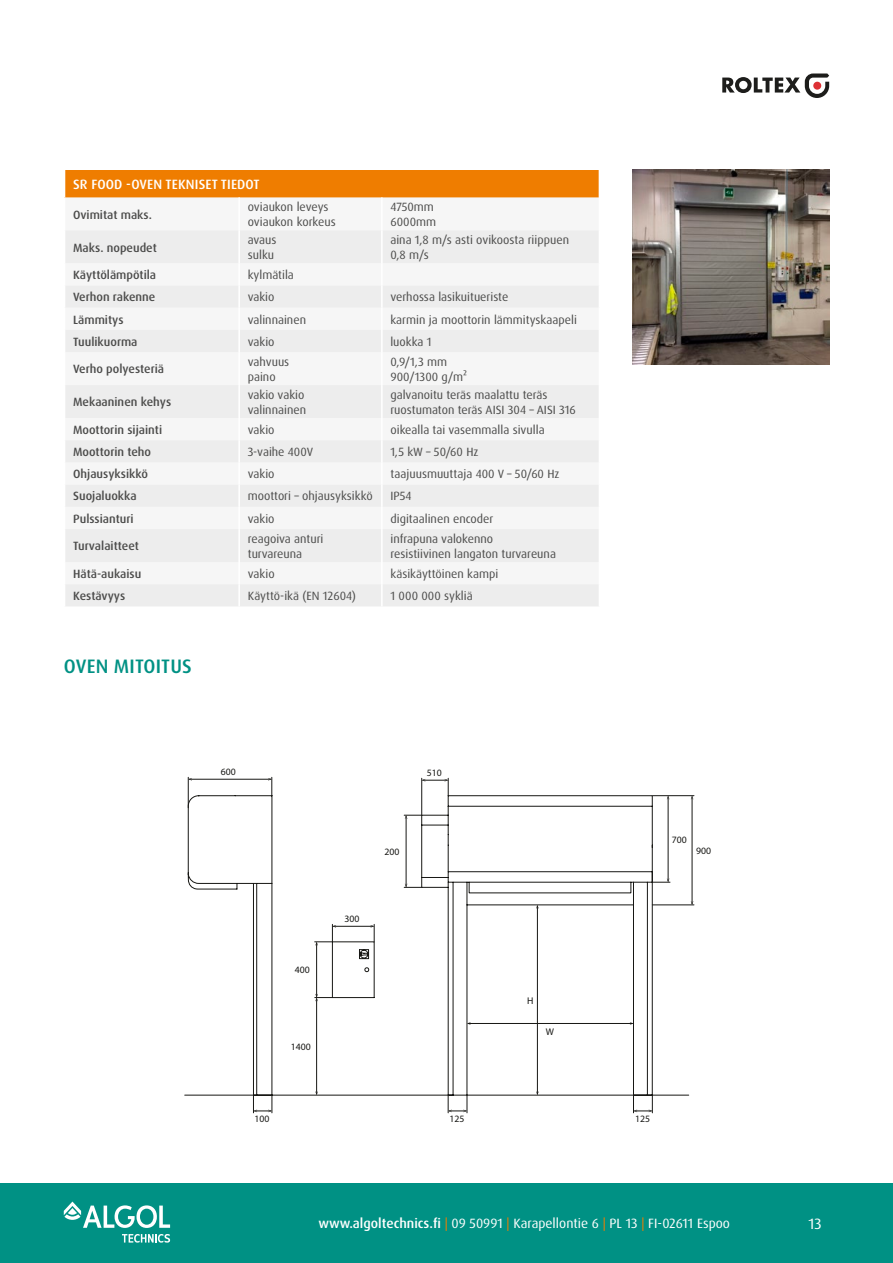
<style>
.page{position:relative;width:893px;height:1263px;background:#fff}
.page>*{position:absolute;margin:0;border:0;box-sizing:border-box;transform-origin:0 0}
.t1{font:500 19.5px "Dax Pro";letter-spacing:.01em;color:#009184}
.t2{font:15px "Dax Pro";color:#fff}
.t3{font:13.5px "Dax Pro";color:#fff}
.t4{font:500 13.5px "Dax Pro";letter-spacing:.01em;color:#fff}
.t5{font:12px/15px "Dax Pro";color:#4b4b4a}
.t6{font:500 12px "Dax Pro";color:#4b4b4a}
.t7{font:9.75px "Maison Neue";color:#171714}
.s1{font-weight:500}
.s2{color:#ef7d00}
</style>
<div class="page">
<div style="left:0;top:1183px;width:893px;height:80px;background:#009184"></div>
<svg style="left:122px;top:1234px;width:48px;height:8px"></svg>
<svg style="left:64px;top:1201px;width:106px;height:27px"></svg>
<svg style="left:722px;top:74px;width:107px;height:24px"></svg>
<div style="left:65px;top:170px;width:534px;height:27px;background:#ef7d00"></div>
<svg style="left:65px;top:230px;width:534px;height:376px;fill:#ededed"></svg>
<hr style="left:238px;top:230px;width:2px;height:33px;background:#fff">
<hr style="left:381px;top:230px;width:2px;height:33px;background:#fff">
<hr style="left:238px;top:263px;width:2px;height:22px;background:#fff">
<hr style="left:381px;top:263px;width:2px;height:22px;background:#fff">
<hr style="left:238px;top:285px;width:2px;height:23px;background:#fff">
<hr style="left:381px;top:285px;width:2px;height:23px;background:#fff">
<hr style="left:238px;top:308px;width:2px;height:22px;background:#fff">
<hr style="left:381px;top:308px;width:2px;height:22px;background:#fff">
<hr style="left:238px;top:330px;width:2px;height:22px;background:#fff">
<hr style="left:381px;top:330px;width:2px;height:22px;background:#fff">
<hr style="left:238px;top:352px;width:2px;height:33px;background:#fff">
<hr style="left:381px;top:352px;width:2px;height:33px;background:#fff">
<hr style="left:238px;top:385px;width:2px;height:33px;background:#fff">
<hr style="left:381px;top:385px;width:2px;height:33px;background:#fff">
<hr style="left:238px;top:418px;width:2px;height:22px;background:#fff">
<hr style="left:381px;top:418px;width:2px;height:22px;background:#fff">
<hr style="left:238px;top:440px;width:2px;height:22px;background:#fff">
<hr style="left:381px;top:440px;width:2px;height:22px;background:#fff">
<hr style="left:238px;top:462px;width:2px;height:23px;background:#fff">
<hr style="left:381px;top:462px;width:2px;height:23px;background:#fff">
<hr style="left:238px;top:485px;width:2px;height:22px;background:#fff">
<hr style="left:381px;top:485px;width:2px;height:22px;background:#fff">
<hr style="left:238px;top:507px;width:2px;height:22px;background:#fff">
<hr style="left:381px;top:507px;width:2px;height:22px;background:#fff">
<hr style="left:238px;top:529px;width:2px;height:33px;background:#fff">
<hr style="left:381px;top:529px;width:2px;height:33px;background:#fff">
<hr style="left:238px;top:562px;width:2px;height:22px;background:#fff">
<hr style="left:381px;top:562px;width:2px;height:22px;background:#fff">
<hr style="left:238px;top:584px;width:2px;height:22px;background:#fff">
<hr style="left:381px;top:584px;width:2px;height:22px;background:#fff">
<svg style="left:253px;top:1095px;width:20px;height:18px"></svg>
<hr style="left:652px;top:795px;width:42px;height:1px;background:#171714">
<hr style="left:652px;top:905px;width:42px;height:1px;background:#171714">
<hr style="left:692px;top:797px;width:1px;height:107px;background:#171714">
<svg style="left:448px;top:1095px;width:20px;height:18px"></svg>
<svg style="left:633px;top:1095px;width:20px;height:18px"></svg>
<svg style="left:184px;top:777px;width:505px;height:318px"></svg>
<img style="left:632px;top:170px;width:197px;height:194px">
<p class="t4" style="left:73px;top:175px;width:188px">SR FOOD -OVEN TEKNISET TIEDOT</p>
<p class="t6" style="left:73px;top:207px;width:80px">Ovimitat maks.</p>
<p class="t5" style="left:248px;top:199px;width:90px">oviaukon leveys oviaukon korkeus</p>
<p class="t5" style="left:390px;top:199px;width:47px">4750mm<br>6000mm</p>
<p class="t6" style="left:73px;top:240px;width:85px">Maks. nopeudet</p>
<p class="t5" style="left:248px;top:232px;width:30px">avaus sulku</p>
<p class="t5" style="left:390px;top:232px;width:180px">aina 1,8 m/s asti ovikoosta riippuen<br>0,8 m/s</p>
<p class="t6" style="left:73px;top:267px;width:85px">Käyttölämpötila</p>
<p class="t5" style="left:248px;top:267px;width:48px">kylmätila</p>
<p class="t6" style="left:73px;top:289px;width:84px">Verhon rakenne</p>
<p class="t5" style="left:248px;top:290px;width:28px">vakio</p>
<p class="t5" style="left:390px;top:290px;width:119px">verhossa lasikuitueriste</p>
<p class="t6" style="left:73px;top:312px;width:52px">Lämmitys</p>
<p class="t5" style="left:248px;top:312px;width:60px">valinnainen</p>
<p class="t5" style="left:390px;top:312px;width:188px">karmin ja moottorin lämmityskaapeli</p>
<p class="t6" style="left:73px;top:334px;width:66px">Tuulikuorma</p>
<p class="t5" style="left:248px;top:334px;width:28px">vakio</p>
<p class="t5" style="left:390px;top:334px;width:43px">luokka 1</p>
<p class="t6" style="left:73px;top:361px;width:93px">Verho polyesteriä</p>
<p class="t5" style="left:248px;top:354px;width:43px">vahvuus paino</p>
<p class="t5" style="left:390px;top:354px;width:78px">0,9/1,3 mm<br>900/1300 g/m²</p>
<p class="t6" style="left:73px;top:394px;width:100px">Mekaaninen kehys</p>
<p class="t5" style="left:248px;top:387px;width:60px">vakio vakio valinnainen</p>
<p class="t5" style="left:390px;top:387px;width:187px">galvanoitu teräs maalattu teräs ruostumaton teräs AISI 304 – AISI 316</p>
<p class="t6" style="left:73px;top:422px;width:90px">Moottorin sijainti</p>
<p class="t5" style="left:248px;top:422px;width:28px">vakio</p>
<p class="t5" style="left:390px;top:422px;width:156px">oikealla tai vasemmalla sivulla</p>
<p class="t6" style="left:73px;top:444px;width:80px">Moottorin teho</p>
<p class="t5" style="left:248px;top:444px;width:67px">3-vaihe 400V</p>
<p class="t5" style="left:390px;top:444px;width:90px">1,5 kW – 50/60 Hz</p>
<p class="t6" style="left:73px;top:466px;width:76px">Ohjausyksikkö</p>
<p class="t5" style="left:248px;top:467px;width:28px">vakio</p>
<p class="t5" style="left:390px;top:467px;width:171px">taajuusmuuttaja 400 V – 50/60 Hz</p>
<p class="t6" style="left:73px;top:488px;width:65px">Suojaluokka</p>
<p class="t5" style="left:248px;top:489px;width:126px">moottori – ohjausyksikkö</p>
<p class="t5" style="left:390px;top:489px;width:23px">IP54</p>
<p class="t6" style="left:73px;top:511px;width:62px">Pulssianturi</p>
<p class="t5" style="left:248px;top:511px;width:28px">vakio</p>
<p class="t5" style="left:390px;top:511px;width:104px">digitaalinen encoder</p>
<p class="t6" style="left:73px;top:538px;width:67px">Turvalaitteet</p>
<p class="t5" style="left:248px;top:531px;width:77px">reagoiva anturi turvareuna</p>
<p class="t5" style="left:390px;top:531px;width:167px">infrapuna valokenno resistiivinen langaton turvareuna</p>
<p class="t6" style="left:73px;top:566px;width:70px">Hätä-aukaisu</p>
<p class="t5" style="left:248px;top:566px;width:28px">vakio</p>
<p class="t5" style="left:390px;top:566px;width:109px">käsikäyttöinen kampi</p>
<p class="t6" style="left:73px;top:588px;width:54px">Kestävyys</p>
<p class="t5" style="left:248px;top:588px;width:110px">Käyttö-ikä (EN 12604)</p>
<p class="t5" style="left:391px;top:588px;width:84px">1 000 000 sykliä</p>
<h1 class="t1" style="left:64px;top:653px;width:130px">OVEN MITOITUS</h1>
<p class="t7" style="left:221px;top:765px;width:16px">600</p>
<p class="t7" style="left:295px;top:964px;width:16px">400</p>
<p class="t7" style="left:291px;top:1041px;width:21px">1400</p>
<p class="t7" style="left:344px;top:913px;width:16px">300</p>
<p class="t7" style="left:427px;top:766px;width:16px">510</p>
<p class="t7" style="left:672px;top:833px;width:16px">700</p>
<p class="t7" style="left:384px;top:846px;width:16px">200</p>
<p class="t7" style="left:696px;top:845px;width:16px">900</p>
<p class="t7" style="left:527px;top:994px;width:8px">H</p>
<p class="t7" style="left:546px;top:1025px;width:10px">W</p>
<p class="t7" style="left:255px;top:1113px;width:16px">100</p>
<p class="t7" style="left:450px;top:1113px;width:16px">125</p>
<p class="t7" style="left:635px;top:1113px;width:16px">125</p>
<p class="t3" style="left:318px;top:1215px;width:413px"><span class="s1">www.algoltechnics.fi</span> <span class="s2">|</span> 09 50991 <span class="s2">|</span> Karapellontie 6 <span class="s2">|</span> PL 13 <span class="s2">|</span> FI-02611 Espoo</p>
<p class="t2" style="left:809px;top:1214px;width:15px">13</p>
</div>
